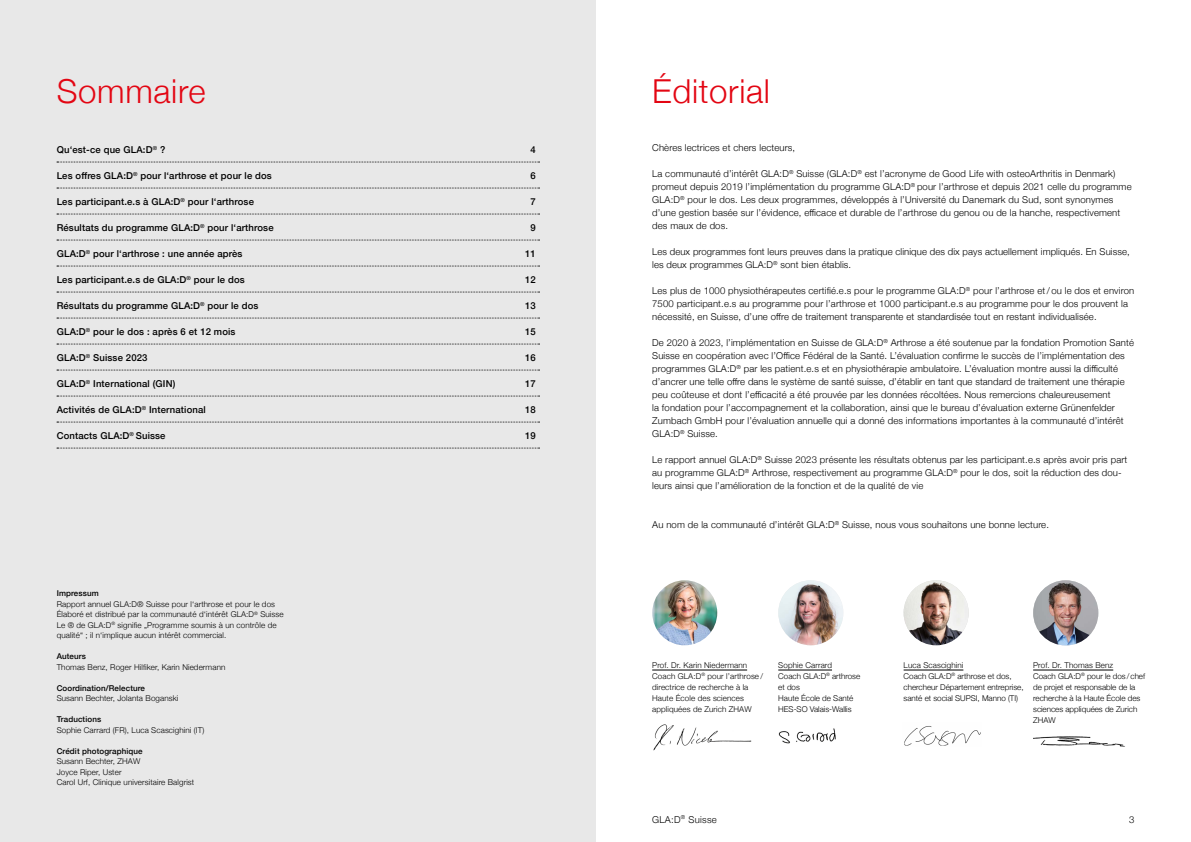
<style>
.page{position:relative;width:1191px;height:842px;background:#fff}
.page>*{position:absolute;margin:0;border:0;box-sizing:border-box;transform-origin:0 0}
.t1{font:300 33px "Helvetica Neue";letter-spacing:.02em;color:#e30613}
.t2{font:300 9.5px/13px "Helvetica Neue";letter-spacing:.015em;color:#000}
.t3{font:500 9.5px "Helvetica Neue";letter-spacing:.015em;color:#000}
.t4{font:300 8px/11px "Helvetica Neue";letter-spacing:.015em;color:#000}
.t5{font:500 8px "Helvetica Neue";letter-spacing:.015em;color:#000}
</style>
<div class="page">
<hr style="left:778px;top:670px;width:54px;height:1px;background:#000">
<img style="left:778px;top:580px;width:65px;height:65px;border-radius:33px">
<img style="left:778px;top:728px;width:58px;height:16px">
<div style="left:0;top:0;width:595px;height:842px;background:#e8e8e8"></div>
<svg style="left:57px;top:162px;width:482px;height:1px"></svg>
<svg style="left:57px;top:188px;width:482px;height:1px"></svg>
<svg style="left:57px;top:214px;width:482px;height:1px"></svg>
<svg style="left:57px;top:240px;width:482px;height:1px"></svg>
<svg style="left:57px;top:266px;width:482px;height:1px"></svg>
<svg style="left:57px;top:292px;width:482px;height:1px"></svg>
<svg style="left:57px;top:318px;width:482px;height:1px"></svg>
<svg style="left:57px;top:344px;width:482px;height:1px"></svg>
<svg style="left:57px;top:370px;width:482px;height:1px"></svg>
<svg style="left:57px;top:396px;width:482px;height:1px"></svg>
<svg style="left:57px;top:422px;width:482px;height:1px"></svg>
<svg style="left:57px;top:448px;width:482px;height:1px"></svg>
<hr style="left:903px;top:670px;width:60px;height:1px;background:#000">
<hr style="left:1033px;top:670px;width:80px;height:1px;background:#000">
<img style="left:903px;top:580px;width:65px;height:65px;border-radius:33px">
<img style="left:904px;top:726px;width:77px;height:20px">
<img style="left:1033px;top:736px;width:91px;height:10px">
<hr style="left:652px;top:670px;width:95px;height:1px;background:#000">
<img style="left:652px;top:580px;width:65px;height:65px;border-radius:33px">
<img style="left:653px;top:724px;width:99px;height:27px">
<img style="left:1033px;top:580px;width:65px;height:65px;border-radius:33px">
<h1 class="t1" style="left:57px;top:64px;width:150px">Sommaire</h1>
<p class="t3" style="left:57px;top:142px;width:110px">Qu‘est-ce que GLA:D<sup>®</sup> ?</p>
<p class="t3" style="left:530px;top:142px;width:7px">4</p>
<p class="t3" style="left:57px;top:168px;width:217px">Les offres GLA:D<sup>®</sup> pour l‘arthrose et pour le dos</p>
<p class="t3" style="left:530px;top:168px;width:7px">6</p>
<p class="t3" style="left:57px;top:194px;width:199px">Les participant.e.s à GLA:D<sup>®</sup> pour l‘arthrose</p>
<p class="t3" style="left:530px;top:194px;width:7px">7</p>
<p class="t3" style="left:57px;top:220px;width:218px">Résultats du programme GLA:D<sup>®</sup> pour l‘arthrose</p>
<p class="t3" style="left:530px;top:220px;width:7px">9</p>
<p class="t3" style="left:57px;top:246px;width:187px">GLA:D<sup>®</sup> pour l‘arthrose : une année après</p>
<p class="t3" style="left:525px;top:246px;width:12px">11</p>
<p class="t3" style="left:57px;top:272px;width:189px">Les participant.e.s de GLA:D<sup>®</sup> pour le dos</p>
<p class="t3" style="left:525px;top:272px;width:12px">12</p>
<p class="t3" style="left:57px;top:298px;width:203px">Résultats du programme GLA:D<sup>®</sup> pour le dos</p>
<p class="t3" style="left:525px;top:298px;width:12px">13</p>
<p class="t3" style="left:57px;top:324px;width:180px">GLA:D<sup>®</sup> pour le dos : après 6 et 12 mois</p>
<p class="t3" style="left:525px;top:324px;width:12px">15</p>
<p class="t3" style="left:57px;top:350px;width:92px">GLA:D<sup>®</sup> Suisse 2023</p>
<p class="t3" style="left:525px;top:350px;width:12px">16</p>
<p class="t3" style="left:57px;top:376px;width:120px">GLA:D<sup>®</sup> International (GIN)</p>
<p class="t3" style="left:525px;top:376px;width:12px">17</p>
<p class="t3" style="left:57px;top:402px;width:151px">Activités de GLA:D<sup>®</sup> International</p>
<p class="t3" style="left:525px;top:402px;width:12px">18</p>
<p class="t3" style="left:57px;top:428px;width:110px">Contacts GLA:D<sup>®</sup> Suisse</p>
<p class="t3" style="left:525px;top:428px;width:12px">19</p>
<p class="t5" style="left:57px;top:587px;width:44px">Impressum</p>
<p class="t4" style="left:57px;top:598px;width:228px;line-height:10.5px">Rapport annuel GLA:D® Suisse pour l‘arthrose et pour le dos Élaboré et distribué par la communauté d‘intérêt GLA:D<sup>®</sup> Suisse Le ® de GLA:D<sup>®</sup> signifie „Programme soumis à un contrôle de qualité“ ; il n‘implique aucun intérêt commercial.</p>
<p class="t5" style="left:57px;top:650px;width:31px">Auteurs</p>
<p class="t4" style="left:57px;top:661px;width:170px">Thomas Benz, Roger Hilfiker, Karin Niedermann</p>
<p class="t5" style="left:57px;top:681px;width:90px">Coordination/Relecture</p>
<p class="t4" style="left:57px;top:692px;width:123px">Susann Bechter, Jolanta Boganski</p>
<p class="t5" style="left:57px;top:713px;width:46px">Traductions</p>
<p class="t4" style="left:57px;top:724px;width:149px">Sophie Carrard (FR), Luca Scascighini (IT)</p>
<p class="t5" style="left:57px;top:744px;width:87px">Crédit photographique</p>
<p class="t4" style="left:57px;top:755px;width:139px;line-height:10.5px">Susann Bechter, ZHAW<br>Joyce Riper, Uster<br>Carol Urf, Clinique universitaire Balgrist</p>
<h1 class="t1" style="left:652px;top:64px;width:119px">Éditorial</h1>
<p class="t2" style="left:652px;top:140px;width:144px">Chères lectrices et chers lecteurs,</p>
<p class="t2" style="left:652px;top:166px;width:481px">La communauté d’intérêt GLA:D<sup>®</sup> Suisse (GLA:D<sup>®</sup> est l’acronyme de Good Life with osteoArthritis in Denmark) promeut depuis 2019 l’implémentation du programme GLA:D<sup>®</sup> pour l’arthrose et depuis 2021 celle du programme GLA:D<sup>®</sup> pour le dos. Les deux programmes, développés à l’Université du Danemark du Sud, sont synonymes d’une gestion basée sur l’évidence, efficace et durable de l’arthrose du genou ou de la hanche, respectivement des maux de dos.</p>
<p class="t2" style="left:652px;top:244px;width:479px">Les deux programmes font leurs preuves dans la pratique clinique des dix pays actuellement impliqués. En Suisse, les deux programmes GLA:D<sup>®</sup> sont bien établis.</p>
<p class="t2" style="left:652px;top:283px;width:483px">Les plus de 1000 physiothérapeutes certifié.e.s pour le programme GLA:D<sup>®</sup> pour l’arthrose et/ ou le dos et environ<br>7500 participant.e.s au programme pour l’arthrose et 1000 participant.e.s au programme pour le dos prouvent la nécessité, en Suisse, d’une offre de traitement transparente et standardisée tout en restant individualisée.</p>
<p class="t2" style="left:652px;top:335px;width:483px">De 2020 à 2023, l’implémentation en Suisse de GLA:D<sup>®</sup> Arthrose a été soutenue par la fondation Promotion Santé Suisse en coopération avec l’Office Fédéral de la Santé. L’évaluation confirme le succès de l’implémentation des programmes GLA:D<sup>®</sup> par les patient.e.s et en physiothérapie ambulatoire. L’évaluation montre aussi la difficulté d’ancrer une telle offre dans le système de santé suisse, d’établir en tant que standard de traitement une thérapie peu coûteuse et dont l’efficacité a été prouvée par les données récoltées. Nous remercions chaleureusement<br>la fondation pour l’accompagnement et la collaboration, ainsi que le bureau d’évaluation externe Grünenfelder Zumbach GmbH pour l’évaluation annuelle qui a donné des informations importantes à la communauté d’intérêt GLA:D<sup>®</sup> Suisse.</p>
<p class="t2" style="left:652px;top:452px;width:477px">Le rapport annuel GLA:D<sup>®</sup> Suisse 2023 présente les résultats obtenus par les participant.e.s après avoir pris part au programme GLA:D<sup>®</sup> Arthrose, respectivement au programme GLA:D<sup>®</sup> pour le dos, soit la réduction des dou&shy;leurs ainsi que l’amélioration de la fonction et de la qualité de vie</p>
<p class="t2" style="left:652px;top:517px;width:398px">Au nom de la communauté d’intérêt GLA:D<sup>®</sup> Suisse, nous vous souhaitons une bonne lecture.</p>
<p class="t4" style="left:652px;top:659px;width:112px">Prof. Dr. Karin Niedermann<br>Coach GLA:D<sup>®</sup> pour l’arthrose / directrice de recherche à la<br>Haute École des sciences appliquées de Zurich ZHAW</p>
<p class="t4" style="left:778px;top:659px;width:83px">Sophie Carrard<br>Coach GLA:D<sup>®</sup> arthrose et dos<br>Haute École de Santé<br>HES-SO Valais-Wallis</p>
<p class="t4" style="left:903px;top:659px;width:121px">Luca Scascighini<br>Coach GLA:D<sup>®</sup> arthrose et dos, chercheur Département entreprise, santé et social SUPSI, Manno (TI)</p>
<p class="t4" style="left:1033px;top:659px;width:113px">Prof. Dr. Thomas Benz<br>Coach GLA:D<sup>®</sup> pour le dos /chef de projet et responsable de la recherche à la Haute École des sciences appliquées de Zurich<br>ZHAW</p>
<p class="t2" style="left:652px;top:812px;width:66px">GLA:D<sup>®</sup> Suisse</p>
<p class="t2" style="left:1129px;top:812px;width:7px">3</p>
</div>
